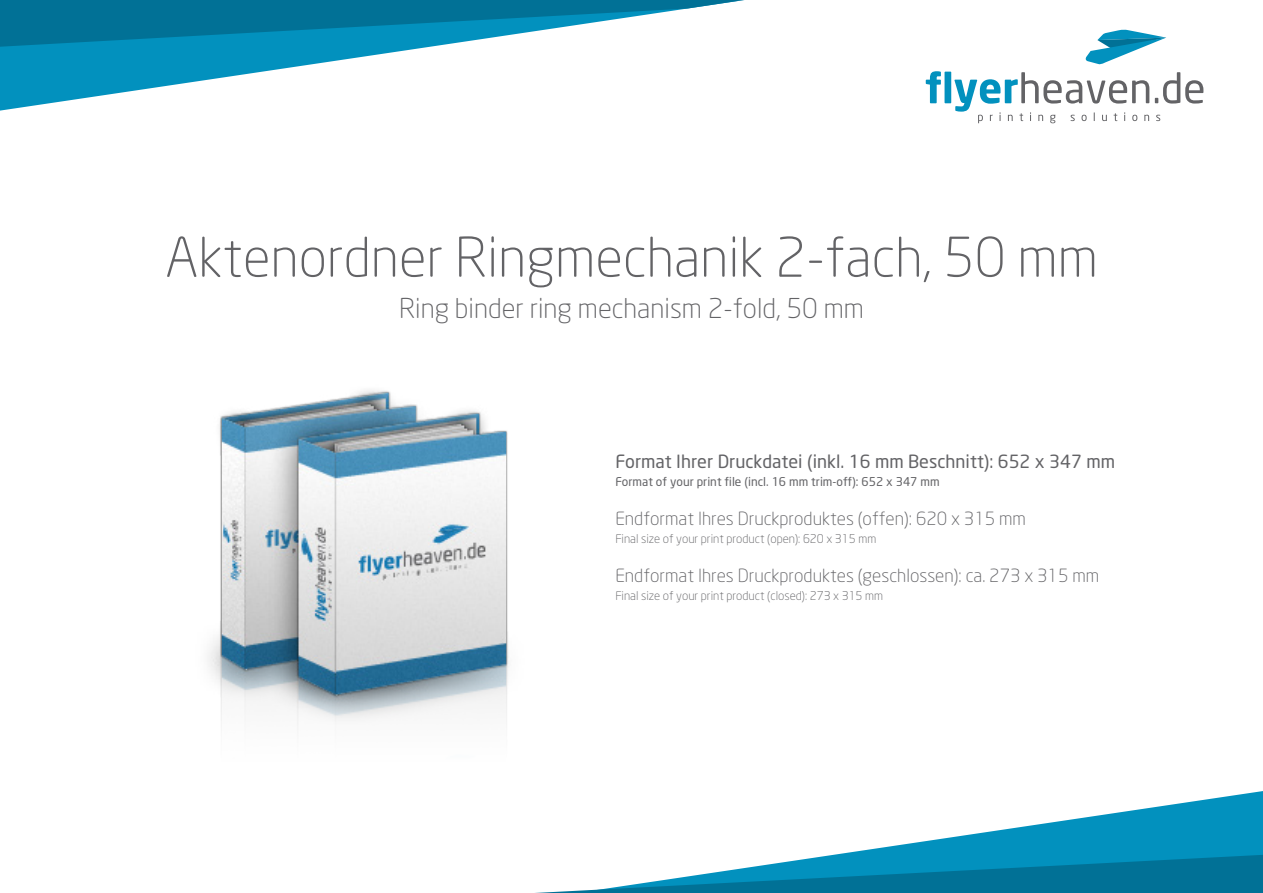
<style>
.page{position:relative;width:1263px;height:893px;background:#fff}
.page>*{position:absolute;margin:0;border:0;box-sizing:border-box;transform-origin:0 0}
.t1{font:300 54px "Neo Sans";color:#636366}
.t2{font:300 27px "Neo Sans";color:#636366}
.t3{font:300 18px "Neo Sans";color:#636366}
.t4{font:18px "Neo Sans";color:#636366}
.t5{font:300 12px "Neo Sans";color:#636366}
.t6{font:12px "Neo Sans";color:#636366}
</style>
<div class="page">
<svg style="left:0;top:47px;width:428px;height:64px"></svg>
<svg style="left:0;top:0;width:744px;height:47px"></svg>
<svg style="left:1085px;top:29px;width:81px;height:35px"></svg>
<svg style="left:1156px;top:115px;width:4px;height:6px"></svg>
<svg style="left:1155px;top:72px;width:48px;height:32px"></svg>
<svg style="left:926px;top:71px;width:15px;height:32px"></svg>
<div style="left:944px;top:72px;width:7px;height:31px;background:#0291be"></div>
<svg style="left:954px;top:72px;width:195px;height:51px"></svg>
<svg style="left:833px;top:791px;width:430px;height:64px"></svg>
<svg style="left:535px;top:855px;width:728px;height:38px"></svg>
<img style="left:208px;top:390px;width:301px;height:336px">
<h1 class="t1" style="left:165px;top:225px;width:934px">Aktenordner Ringmechanik 2-fach, 50 mm</h1>
<h2 class="t2" style="left:399px;top:292px;width:466px">Ring binder ring mechanism 2-fold, 50 mm</h2>
<p class="t4" style="left:615px;top:450px;width:501px">Format Ihrer Druckdatei (inkl. 16 mm Beschnitt): 652 x 347 mm</p>
<p class="t6" style="left:615px;top:474px;width:326px">Format of your print file (incl. 16 mm trim-off): 652 x 347 mm</p>
<p class="t3" style="left:615px;top:507px;width:412px">Endformat Ihres Druckproduktes (offen): 620 x 315 mm</p>
<p class="t5" style="left:615px;top:531px;width:262px">Final size of your print product (open): 620 x 315 mm</p>
<p class="t3" style="left:615px;top:564px;width:485px">Endformat Ihres Druckproduktes (geschlossen): ca. 273 x 315 mm</p>
<p class="t5" style="left:615px;top:588px;width:269px">Final size of your print product (closed): 273 x 315 mm</p>
</div>
